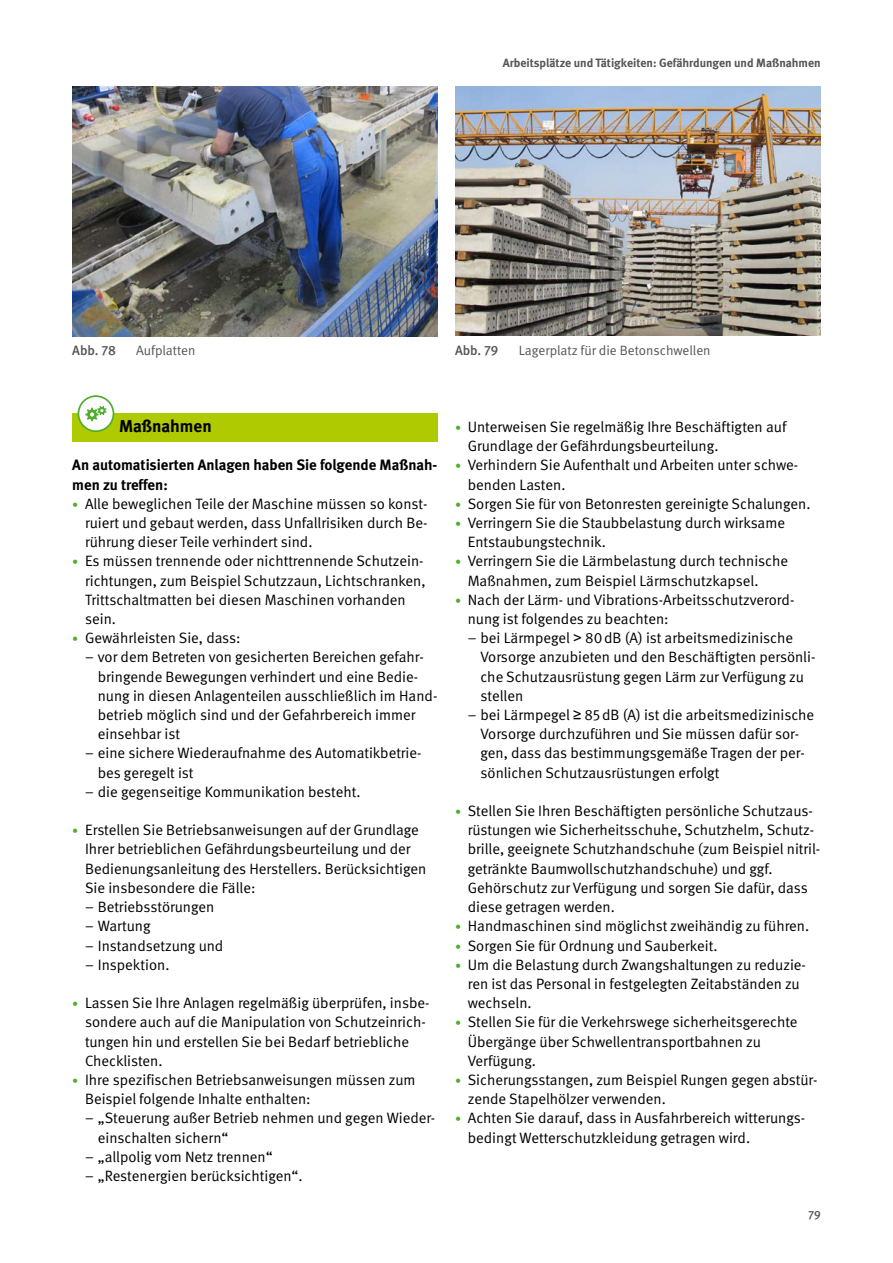
<style>
.page{position:relative;width:893px;height:1263px;background:#fff}
.page>*{position:absolute;margin:0;border:0;box-sizing:border-box;transform-origin:0 0}
.STG_Titel{font:700 17.25px "DGUV Meta";color:#000}
.t1{font:15px/19.2px "DGUV Meta";color:#000}
.Zwischen-Head_bold{font:700 15px/19.2px "DGUV Meta";color:#000}
.t2{font:13.5px "DGUV Meta";color:#565655}
.t3{font:500 13.5px "DGUV Meta";letter-spacing:-.01em;color:#565655}
.t4{font:700 12px "DGUV Meta";color:#565655}
.t5{font:500 12px "DGUV Meta";color:#565655}
.s1{font-size:12px;color:#50ae2f}
.s2{font-family:"Arial"}
</style>
<div class="page">
<img style="left:72px;top:86px;width:366px;height:250px">
<img style="left:455px;top:86px;width:366px;height:250px">
<div style="left:72px;top:413px;width:366px;height:29px;background:#afca00"></div>
<div style="left:78px;top:396px;width:35px;height:35px;background:#fff;border-radius:50%"></div>
<svg style="left:85px;top:406px;width:22px;height:15px"></svg>
<div style="left:78px;top:395px;width:36px;height:37px;border:2px solid #50ae2f;border-radius:50%"></div>
<p class="t4" style="left:503px;top:56px;width:319px">Arbeitsplätze und Tätigkeiten: Gefährdungen und Maßnahmen</p>
<p class="t3" style="left:72px;top:343px;width:45px">Abb. 78</p>
<p class="t2" style="left:136px;top:343px;width:61px">Aufplatten</p>
<p class="t3" style="left:455px;top:343px;width:45px">Abb. 79</p>
<p class="t2" style="left:519px;top:343px;width:193px">Lagerplatz für die Betonschwellen</p>
<h3 class="STG_Titel" style="left:119px;top:416px;width:94px">Maßnahmen</h3>
<p class="Zwischen-Head_bold" style="left:72px;top:456px;width:366px">An automatisierten Anlagen haben Sie folgende Maßnah&shy;men zu treffen:</p>
<p class="t1" style="left:85px;top:494px;width:344px;text-align:justify;text-indent:-13px"><span class="s1">•</span> Alle beweglichen Teile der Maschine müssen so konst&shy;ruiert und gebaut werden, dass Unfallrisiken durch Be&shy;rührung dieser Teile verhindert sind.</p>
<p class="t1" style="left:85px;top:552px;width:342px;text-indent:-13px"><span class="s1">•</span> Es müssen trennende oder nichttrennende Schutzein&shy;richtungen, zum Beispiel Schutzzaun, Lichtschranken, Trittschaltmatten bei diesen Maschinen vorhanden sein.</p>
<p class="t1" style="left:72px;top:629px;width:170px"><span class="s1">•</span> Gewährleisten Sie, dass:</p>
<p class="t1" style="left:98px;top:648px;width:341px;text-indent:-13px">– vor dem Betreten von gesicherten Bereichen gefahr&shy;bringende Bewegungen verhindert und eine Bedie&shy;nung in diesen Anlagenteilen ausschließlich im Hand&shy;betrieb möglich sind und der Gefahrbereich immer einsehbar ist</p>
<p class="t1" style="left:98px;top:744px;width:325px;text-indent:-13px">– eine sichere Wiederaufnahme des Automatikbetrie&shy;bes geregelt ist</p>
<p class="t1" style="left:85px;top:782px;width:277px">– die gegenseitige Kommunikation besteht.</p>
<p class="t1" style="left:85px;top:821px;width:343px;text-indent:-13px"><span class="s1">•</span> Erstellen Sie Betriebsanweisungen auf der Grundlage Ihrer betrieblichen Gefährdungsbeurteilung und der Bedienungsanleitung des Herstellers. Berücksichtigen Sie insbesondere die Fälle:</p>
<p class="t1" style="left:85px;top:898px;width:131px">– Betriebsstörungen</p>
<p class="t1" style="left:85px;top:917px;width:67px">– Wartung</p>
<p class="t1" style="left:85px;top:936px;width:140px">– Instandsetzung und</p>
<p class="t1" style="left:85px;top:955px;width:86px">– Inspektion.</p>
<p class="t1" style="left:85px;top:994px;width:346px;text-indent:-13px"><span class="s1">•</span> Lassen Sie Ihre Anlagen regelmäßig überprüfen, insbe&shy;sondere auch auf die Manipulation von Schutzeinrich&shy;tungen hin und erstellen Sie bei Bedarf betriebliche Checklisten.</p>
<p class="t1" style="left:85px;top:1070px;width:332px;text-indent:-13px"><span class="s1">•</span> Ihre spezifischen Betriebsanweisungen müssen zum<br>Beispiel folgende Inhalte enthalten:</p>
<p class="t1" style="left:98px;top:1109px;width:339px;text-indent:-13px">– „Steuerung außer Betrieb nehmen und gegen Wieder&shy;einschalten sichern“</p>
<p class="t1" style="left:85px;top:1147px;width:189px">– „allpolig vom Netz trennen“</p>
<p class="t1" style="left:85px;top:1166px;width:219px">– „Restenergien berücksichtigen“.</p>
<p class="t1" style="left:468px;top:418px;width:320px;text-indent:-13px"><span class="s1">•</span> Unterweisen Sie regelmäßig Ihre Beschäftigten auf<br>Grundlage der Gefährdungsbeurteilung.</p>
<p class="t1" style="left:468px;top:456px;width:332px;text-indent:-13px"><span class="s1">•</span> Verhindern Sie Aufenthalt und Arbeiten unter schwe&shy;benden Lasten.</p>
<p class="t1" style="left:455px;top:494px;width:357px"><span class="s1">•</span> Sorgen Sie für von Betonresten gereinigte Schalungen.</p>
<p class="t1" style="left:468px;top:514px;width:319px;text-indent:-13px"><span class="s1">•</span> Verringern Sie die Staubbelastung durch wirksame<br>Entstaubungstechnik.</p>
<p class="t1" style="left:468px;top:552px;width:322px;text-indent:-13px"><span class="s1">•</span> Verringern Sie die Lärmbelastung durch technische<br>Maßnahmen, zum Beispiel Lärmschutzkapsel.</p>
<p class="t1" style="left:468px;top:590px;width:328px;text-indent:-13px"><span class="s1">•</span> Nach der Lärm- und Vibrations-Arbeitsschutzverord&shy;nung ist folgendes zu beachten:</p>
<p class="t1" style="left:480px;top:629px;width:336px;text-indent:-13px">– bei Lärmpegel <span class="s2">&gt;</span> 80dB (A) ist arbeitsmedizinische Vorsorge anzubieten und den Beschäftigten persönli&shy;che Schutzausrüstung gegen Lärm zur Verfügung zu stellen</p>
<p class="t1" style="left:480px;top:706px;width:335px;text-indent:-13px">– bei Lärmpegel <span class="s2">≥</span> 85dB (A) ist die arbeitsmedizinische Vorsorge durchzuführen und Sie müssen dafür sor&shy;gen, dass das bestimmungsgemäße Tragen der per&shy;sönlichen Schutzausrüstungen erfolgt</p>
<p class="t1" style="left:468px;top:802px;width:354px;text-indent:-13px"><span class="s1">•</span> Stellen Sie Ihren Beschäftigten persönliche Schutzaus&shy;rüstungen wie Sicherheitsschuhe, Schutzhelm, Schutz&shy;brille, geeignete Schutzhandschuhe (zum Beispiel nitril&shy;getränkte Baumwollschutzhandschuhe) und ggf.<br>Gehörschutz zur Verfügung und sorgen Sie dafür, dass diese getragen werden.</p>
<p class="t1" style="left:455px;top:917px;width:356px"><span class="s1">•</span> Handmaschinen sind möglichst zweihändig zu führen.</p>
<p class="t1" style="left:455px;top:936px;width:264px"><span class="s1">•</span> Sorgen Sie für Ordnung und Sauberkeit.</p>
<p class="t1" style="left:468px;top:955px;width:340px;text-indent:-13px"><span class="s1">•</span> Um die Belastung durch Zwangshaltungen zu reduzie&shy;ren ist das Personal in festgelegten Zeitabständen zu wechseln.</p>
<p class="t1" style="left:468px;top:1013px;width:331px;text-indent:-13px"><span class="s1">•</span> Stellen Sie für die Verkehrswege sicherheitsgerechte<br>Übergänge über Schwellentransportbahnen zu<br>Verfügung.</p>
<p class="t1" style="left:468px;top:1070px;width:351px;text-indent:-13px"><span class="s1">•</span> Sicherungsstangen, zum Beispiel Rungen gegen abstür&shy;zende Stapelhölzer verwenden.</p>
<p class="t1" style="left:468px;top:1109px;width:339px;text-indent:-13px"><span class="s1">•</span> Achten Sie darauf, dass in Ausfahrbereich witterungs&shy;bedingt Wetterschutzkleidung getragen wird.</p>
<p class="t5" style="left:808px;top:1208px;width:14px">79</p>
</div>
